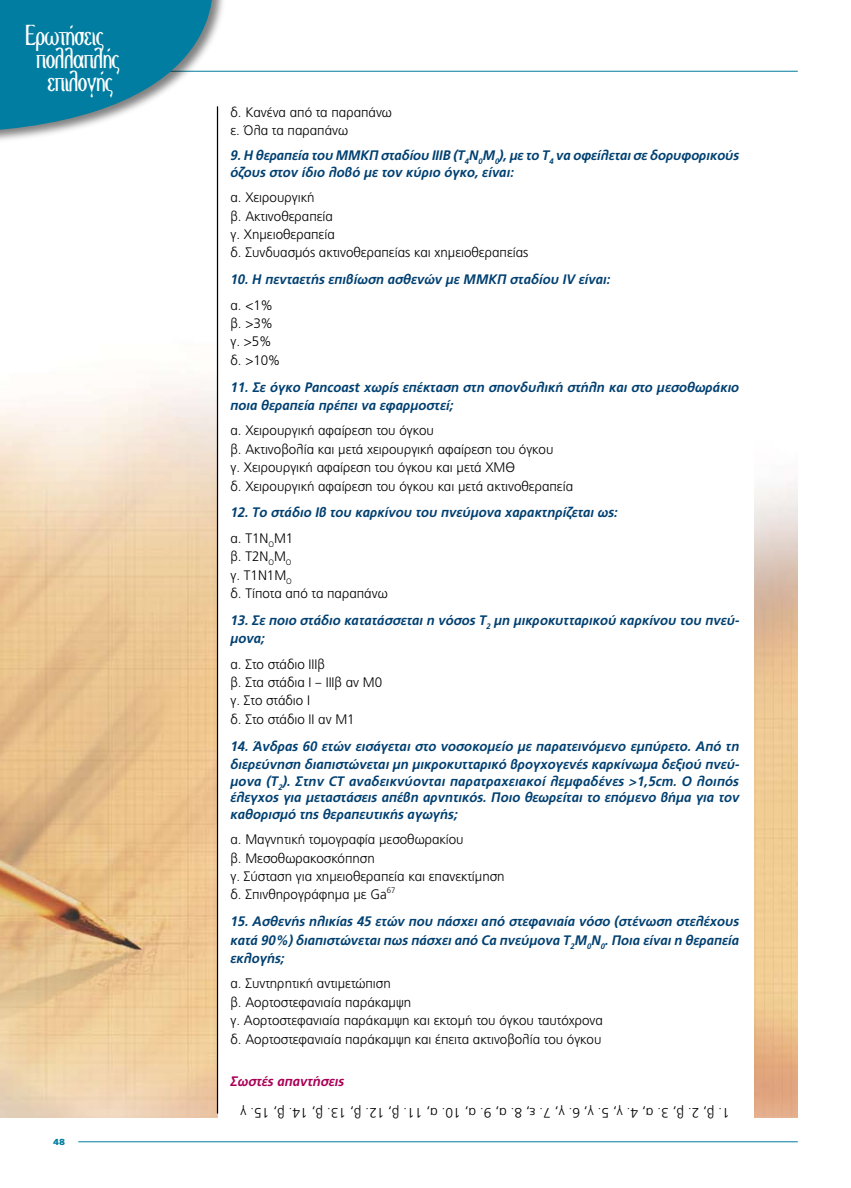
<style>
.page{position:relative;width:851px;height:1188px;background:#fff}
.page>*{position:absolute;margin:0;border:0;box-sizing:border-box;transform-origin:0 0}
.t1{font:300 30px/23px "CF Holly";letter-spacing:-.05em;color:#fff;text-align:center;scale:.8 1}
.t2{font:italic 700 13.75px/18.4px "PF Catalog";color:#004071}
.t3{font:300 13.75px/18.4px "PF Catalog";color:#000}
.t4{font:italic 700 13.75px "PF Catalog";color:#a90056}
.t5{font:900 8.75px "PF Catalog";color:#007da0;scale:1.15 1}
.t6{font:300 8px "PF Catalog";color:#000}
.s1{font-weight:300;font-style:normal;color:#000}
</style>
<div class="page">
<hr style="left:53px;top:71px;width:744px;height:1px;background:#007da0">
<img style="left:0;top:244px;width:217px;height:872px">
<hr style="left:78px;top:1141px;width:719px;height:1px;background:#007da0">
<hr style="left:217px;top:106px;width:1px;height:1007px;background:#000">
<div style="left:0;top:0;width:226px;height:145px;background:#000;opacity:.5"></div>
<svg style="left:0;top:0;width:230px;height:131px"></svg>
<h1 class="t1" style="left:25px;top:25px;width:120px">Eρωτήσεις πολλαπλής επιλογής</h1>
<p class="t5" style="left:53px;top:1136px;width:12px">48</p>
<p class="t3" style="left:230px;top:103px;width:163px">δ. Κανένα από τα παραπάνω ε. Όλα τα παραπάνω</p>
<p class="t2" style="left:230px;top:147px;width:510px;line-height:16.6px">9. Η θεραπεία του ΜΜΚΠ σταδίου ΙΙΙΒ (Τ<sub>4</sub>Ν<sub>0</sub>Μ<sub>0</sub>), με το Τ<sub>4</sub> να οφείλεται σε δορυφορικούς όζους στον ίδιο λοβό με τον κύριο όγκο, είναι:</p>
<p class="t3" style="left:230px;top:188px;width:299px">α. Χειρουργική<br>β. Ακτινοθεραπεία<br>γ. Χημειοθεραπεία<br>δ. Συνδυασμός ακτινοθεραπείας και χημειοθεραπείας</p>
<p class="t2" style="left:230px;top:270px;width:381px">10. Η πενταετής επιβίωση ασθενών με ΜΜΚΠ σταδίου ΙV είναι:</p>
<p class="t3" style="left:230px;top:296px;width:51px">α. &lt;1% β. &gt;3% γ. &gt;5% δ. &gt;10%</p>
<p class="t2" style="left:230px;top:377px;width:510px">11. Σε όγκο Pancoast χωρίς επέκταση στη σπονδυλική στήλη και στο μεσοθωράκιο ποια θεραπεία πρέπει να εφαρμοστεί;</p>
<p class="t3" style="left:230px;top:421px;width:344px">α. Χειρουργική αφαίρεση του όγκου<br>β. Ακτινοβολία και μετά χειρουργική αφαίρεση του όγκου<br>γ. Χειρουργική αφαίρεση του όγκου και μετά ΧΜΘ<br>δ. Χειρουργική αφαίρεση του όγκου και μετά ακτινοθεραπεία</p>
<p class="t2" style="left:230px;top:499px;width:389px;line-height:25.5px">12. Το στάδιο Ιβ του καρκίνου του πνεύμονα χαρακτηρίζεται ως: <span class="s1">α. Τ1Ν</span><sub>Ο</sub><span class="s1">Μ1</span></p>
<p class="t3" style="left:230px;top:547px;width:159px">β. Τ2Ν<sub>Ο</sub>Μ<sub>Ο<br></sub>γ. Τ1Ν1Μ<sub>Ο<br></sub>δ. Τίποτα από τα παραπάνω</p>
<p class="t2" style="left:230px;top:610px;width:510px">13. Σε ποιο στάδιο κατατάσσεται η νόσος Τ<sub>2</sub> μη μικροκυτταρικού καρκίνου του πνεύ&shy;μονα;</p>
<p class="t3" style="left:230px;top:654px;width:153px">α. Στο στάδιο ΙΙΙβ<br>β. Στα στάδια Ι – ΙΙΙβ αν Μ0 γ. Στο στάδιο Ι<br>δ. Στο στάδιο ΙΙ αν Μ1</p>
<p class="t2" style="left:230px;top:736px;width:510px">14. Άνδρας 60 ετών εισάγεται στο νοσοκομείο με παρατεινόμενο εμπύρετο. Από τη διερεύνηση διαπιστώνεται μη μικροκυτταρικό βρογχογενές καρκίνωμα δεξιού πνεύ-</p>
<p class="t2" style="left:230px;top:772px;width:510px;line-height:16.6px;text-align:justify">μονα (Τ<sub>2</sub>). Στην CT αναδεικνύονται παρατραχειακοί λεμφαδένες &gt;1,5cm. O λοιπός έλεγχος για μεταστάσεις απέβη αρνητικός. Ποιο θεωρείται το επόμενο βήμα για τον καθορισμό της θεραπευτικής αγωγής;</p>
<p class="t3" style="left:230px;top:830px;width:276px">α. Μαγνητική τομογραφία μεσοθωρακίου<br>β. Μεσoθωρακoσκόπηση<br>γ. Σύσταση για χημειοθεραπεία και επανεκτίμηση δ. Σπινθηρογράφημα με Ga</p>
<p class="t6" style="left:386px;top:885px;width:10px">67</p>
<p class="t2" style="left:230px;top:912px;width:510px;text-align:justify">15. Aσθενής ηλικίας 45 ετών που πάσχει από στεφανιαία νόσο (στένωση στελέχους κατά 90%) διαπιστώνεται πως πάσχει από Ca πνεύμονα Τ<sub>2</sub>Μ<sub>0</sub>Ν<sub>0</sub>. Ποια είναι η θεραπεία εκλογής;</p>
<p class="t3" style="left:230px;top:974px;width:374px">α. Συντηρητική αντιμετώπιση<br>β. Αορτοστεφανιαία παράκαμψη<br>γ. Αορτοστεφανιαία παράκαμψη και εκτομή του όγκου ταυτόχρονα δ. Αορτοστεφανιαία παράκαμψη και έπειτα ακτινοβολία του όγκου</p>
<p class="t4" style="left:230px;top:1072px;width:115px">Σωστές απαντήσεις</p>
<p class="t3" style="left:729px;top:1121px;width:491px;rotate:-180deg">1. β, 2. β, 3. α, 4. γ, 5. γ, 6. γ, 7. ε, 8. α, 9. α, 10. α, 11. β, 12. β, 13. β, 14. β, 15. γ</p>
</div>
